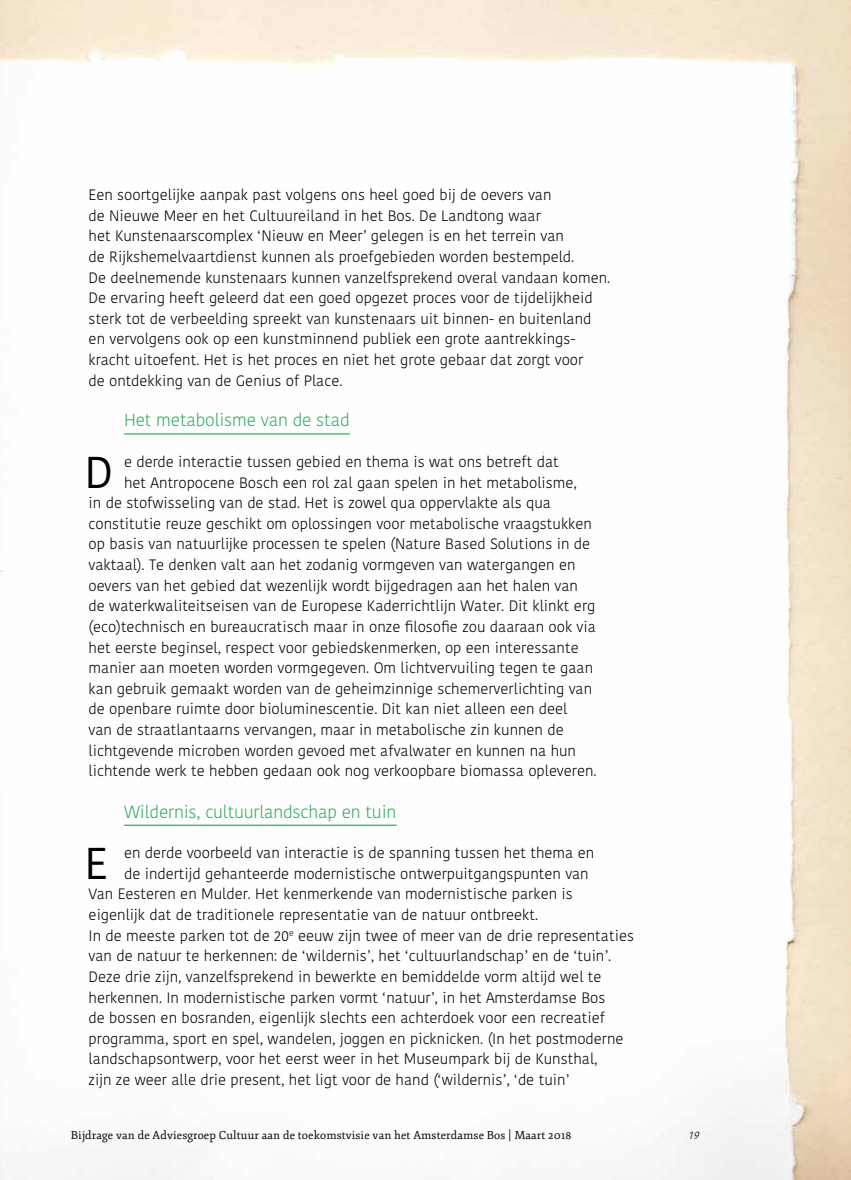
<style>
.page{position:relative;width:851px;height:1180px;background:#fff}
.page>*{position:absolute;margin:0;border:0;box-sizing:border-box;transform-origin:0 0}
.t1{font:44.38px "Kohinoor Devanagari";color:#000}
.t2{font:300 17.5px "Kohinoor Devanagari";letter-spacing:-.01em;color:#31ac60}
.t3{font:300 15px/20.6px "Kohinoor Devanagari";color:#000}
.t4{font:11.25px "Fjord One";letter-spacing:.01em;color:#000}
.t5{font:italic 300 11.25px "Kohinoor Devanagari";color:#000}
</style>
<div class="page">
<img style="left:0;top:0;width:850px;height:1180px">
<hr style="left:124px;top:433px;width:226px;height:2px;background:#31ac60">
<hr style="left:124px;top:825px;width:272px;height:1px;background:#31ac60">
<p class="t3" style="left:89px;top:185px;width:523px">Een soortgelijke aanpak past volgens ons heel goed bij de oevers van<br>de Nieuwe Meer en het Cultuureiland in het Bos. De Landtong waar<br>het Kunstenaarscomplex ‘Nieuw en Meer’ gelegen is en het terrein van<br>de Rijkshemelvaartdienst kunnen als proefgebieden worden bestempeld.<br>De deelnemende kunstenaars kunnen vanzelfsprekend overal vandaan komen.<br>De ervaring heeft geleerd dat een goed opgezet proces voor de tijdelijkheid sterk tot de verbeelding spreekt van kunstenaars uit binnen- en buitenland en vervolgens ook op een kunstminnend publiek een grote aantrekkings&shy;kracht uitoefent. Het is het proces en niet het grote gebaar dat zorgt voor<br>de ontdekking van de Genius of Place.</p>
<p class="t2" style="left:124px;top:410px;width:227px">Het metabolisme van de stad</p>
<h1 class="t1" style="left:84px;top:446px;width:30px">D</h1>
<p class="t3" style="left:124px;top:451px;width:436px">e derde interactie tussen gebied en thema is wat ons betreft dat</p>
<p class="t3" style="left:124px;top:472px;width:454px">het Antropocene Bosch een rol zal gaan spelen in het metabolisme,</p>
<p class="t3" style="left:89px;top:493px;width:464px">in de stofwisseling van de stad. Het is zowel qua oppervlakte als qua</p>
<p class="t3" style="left:89px;top:513px;width:505px">constitutie reuze geschikt om oplossingen voor metabolische vraagstukken</p>
<p class="t3" style="left:89px;top:534px;width:503px">op basis van natuurlijke processen te spelen (Nature Based Solutions in de</p>
<p class="t3" style="left:89px;top:555px;width:488px">vaktaal). Te denken valt aan het zodanig vormgeven van watergangen en</p>
<p class="t3" style="left:89px;top:575px;width:491px">oevers van het gebied dat wezenlijk wordt bijgedragen aan het halen van</p>
<p class="t3" style="left:89px;top:596px;width:508px">de waterkwaliteitseisen van de Europese Kaderrichtlijn Water. Dit klinkt erg</p>
<p class="t3" style="left:89px;top:616px;width:509px">(eco)technisch en bureaucratisch maar in onze filosofie zou daaraan ook via</p>
<p class="t3" style="left:89px;top:637px;width:491px">het eerste beginsel, respect voor gebiedskenmerken, op een interessante</p>
<p class="t3" style="left:89px;top:658px;width:506px">manier aan moeten worden vormgegeven. Om lichtvervuiling tegen te gaan</p>
<p class="t3" style="left:89px;top:678px;width:505px">kan gebruik gemaakt worden van de geheimzinnige schemerverlichting van</p>
<p class="t3" style="left:89px;top:699px;width:480px">de openbare ruimte door bioluminescentie. Dit kan niet alleen een deel</p>
<p class="t3" style="left:89px;top:720px;width:476px">van de straatlantaarns vervangen, maar in metabolische zin kunnen de</p>
<p class="t3" style="left:89px;top:740px;width:489px">lichtgevende microben worden gevoed met afvalwater en kunnen na hun</p>
<p class="t3" style="left:89px;top:761px;width:509px">lichtende werk te hebben gedaan ook nog verkoopbare biomassa opleveren.</p>
<p class="t2" style="left:124px;top:801px;width:274px">Wildernis, cultuurlandschap en tuin</p>
<h1 class="t1" style="left:84px;top:837px;width:25px">E</h1>
<p class="t3" style="left:124px;top:843px;width:471px">en derde voorbeeld van interactie is de spanning tussen het thema en</p>
<p class="t3" style="left:124px;top:863px;width:466px">de indertijd gehanteerde modernistische ontwerpuitgangspunten van</p>
<p class="t3" style="left:89px;top:884px;width:485px">Van Eesteren en Mulder. Het kenmerkende van modernistische parken is</p>
<p class="t3" style="left:89px;top:905px;width:451px">eigenlijk dat de traditionele representatie van de natuur ontbreekt.</p>
<p class="t3" style="left:89px;top:925px;width:547px">In de meeste parken tot de 20<sup>e</sup> eeuw zijn twee of meer van de drie representaties</p>
<p class="t3" style="left:89px;top:946px;width:524px">van de natuur te herkennen: de ‘wildernis’, het ‘cultuurlandschap’ en de ‘tuin’.</p>
<p class="t3" style="left:89px;top:966px;width:514px">Deze drie zijn, vanzelfsprekend in bewerkte en bemiddelde vorm altijd wel te</p>
<p class="t3" style="left:89px;top:987px;width:518px">herkennen. In modernistische parken vormt ‘natuur’, in het Amsterdamse Bos</p>
<p class="t3" style="left:89px;top:1008px;width:518px">de bossen en bosranden, eigenlijk slechts een achterdoek voor een recreatief</p>
<p class="t3" style="left:89px;top:1028px;width:536px">programma, sport en spel, wandelen, joggen en picknicken. (In het postmoderne</p>
<p class="t3" style="left:89px;top:1049px;width:510px">landschapsontwerp, voor het eerst weer in het Museumpark bij de Kunsthal,</p>
<p class="t3" style="left:89px;top:1070px;width:482px">zijn ze weer alle drie present, het ligt voor de hand (‘wildernis’, ‘de tuin’</p>
<p class="t4" style="left:71px;top:1128px;width:502px">Bijdrage van de Adviesgroep Cultuur aan de toekomstvisie van het Amsterdamse Bos | Maart 2018</p>
<p class="t5" style="left:688px;top:1128px;width:16px">19</p>
</div>
